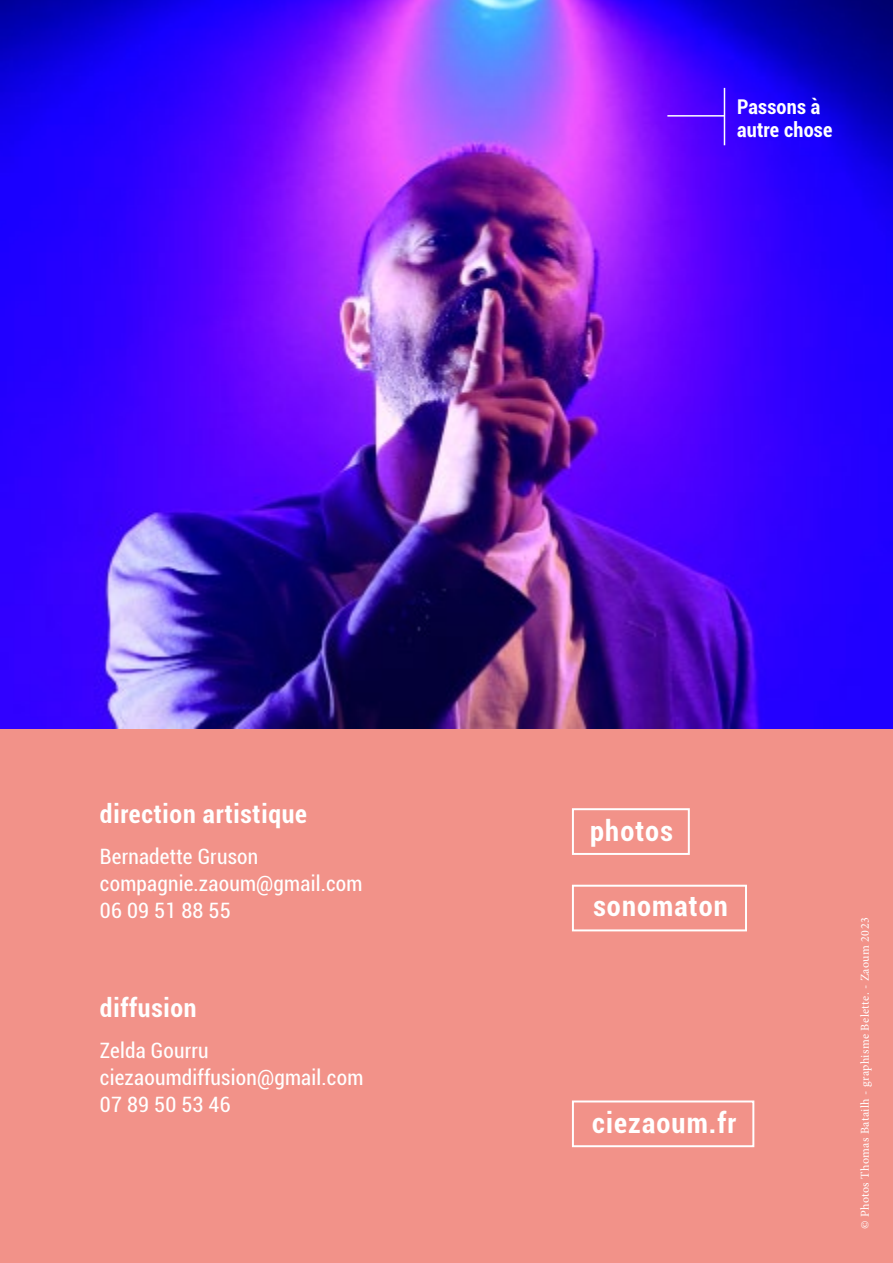
<style>
.page{position:relative;width:893px;height:1263px;background:#f29289}
.page>*{position:absolute;margin:0;border:0;box-sizing:border-box;transform-origin:0 0}
.t1{font:700 condensed 28.35px "Roboto";letter-spacing:.04em;color:#fff}
.t2{font:700 condensed 25.8px "Roboto";letter-spacing:.03em;color:#fff}
.t3{font:condensed 21.15px/27px "Roboto";letter-spacing:.01em;color:#fff}
.t4{font:700 condensed 20.4px/22.5px "Roboto";letter-spacing:.01em;color:#fff}
.t5{font:12px "Minion Pro";letter-spacing:.03em;color:#fff}
</style>
<div class="page">
<img style="left:0;top:0;width:893px;height:729px">
<hr style="left:667px;top:115px;width:58px;height:2px;background:#fff">
<hr style="left:724px;top:88px;width:1px;height:57px;background:#fff">
<div style="left:572px;top:808px;width:118px;height:47px;border:2px solid #fff"></div>
<div style="left:572px;top:885px;width:175px;height:46px;border:2px solid #fff"></div>
<div style="left:572px;top:1100px;width:182px;height:47px;border:2px solid #fff"></div>
<p class="t4" style="left:737px;top:95px;width:97px">Passons à autre chose</p>
<p class="t2" style="left:100px;top:796px;width:209px">direction artistique</p>
<p class="t3" style="left:100px;top:842px;width:264px">Bernadette Gruson compagnie.zaoum@gmail.com<br>06 09 51 88 55</p>
<p class="t2" style="left:100px;top:990px;width:98px">diffusion</p>
<p class="t3" style="left:100px;top:1036px;width:265px">Zelda Gourru ciezaoumdiffusion@gmail.com<br>07 89 50 53 46</p>
<h1 class="t1" style="left:590px;top:811px;width:84px">photos</h1>
<h1 class="t1" style="left:593px;top:886px;width:136px">sonomaton</h1>
<h1 class="t1" style="left:592px;top:1103px;width:146px">ciezaoum.fr</h1>
<p class="t5" style="left:857px;top:1229px;width:313px;rotate:-90deg">© Photos Thomas Batailh - graphisme Belette. - Zaoum 2023</p>
</div>
